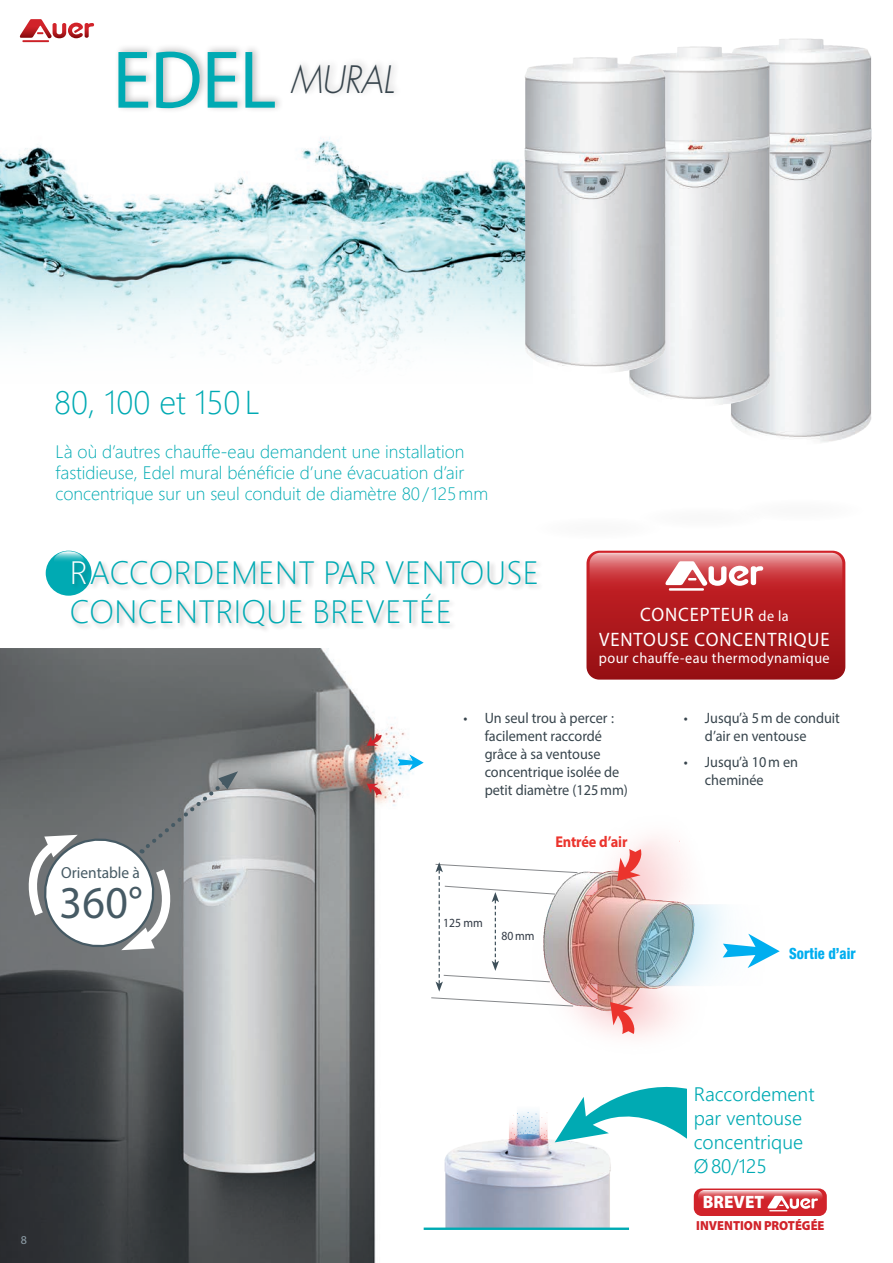
<style>
.page{position:relative;width:893px;height:1263px;background:#fff}
.page>*{position:absolute;margin:0;border:0;box-sizing:border-box;transform-origin:0 0}
.t1{font:82.5px "Myriad Pro";color:#00aab3;scale:.95 1}
.t2{font:45.75px "Myriad Pro";color:#465a64;scale:.96 1}
.t3{font:italic 300 36.75px "Futura";letter-spacing:-.015em;color:#38454d;scale:.95 1}
.t4{font:33px "Webly Sleek UI Light";color:#00aab3}
.t5{font:32.25px/39px "Webly Sleek UI Light";letter-spacing:.015em;color:#00aab3}
.t6{font:19.5px/24px "Webly Sleek UI Semilight";color:#00aab3}
.t7{font:19.5px/25.5px "Myriad Pro";letter-spacing:.05em;color:#fff;text-align:center;scale:.95 1}
.t8{font:18px/21px "Webly Sleek UI Light";color:#00aab3}
.t9{font:900 18px "Myriad Pro";color:#fff;scale:.95 1}
.t10{font:16.05px "Myriad Pro";color:#465a64;scale:.96 1}
.POINT_PUCES{font:700 15.6px "Myriad Pro";letter-spacing:-.01em;color:#eb342d;scale:.92 1}
.t11{font:800 condensed 15.45px "Helvetica Neue";color:#00aeef;scale:.93 1}
.texte{font:15px/18px "Myriad Pro";color:#38454d;scale:.95 1}
.t12{font:15px "Myriad Pro";letter-spacing:.03em;color:#fff;scale:.95 1}
.t13{font:900 13.2px "Myriad Pro";color:#d1232a;scale:.95 1}
.POINT_PUCES-2{font:12.45px "Myriad Pro";color:#303843;scale:.93 1}
.t14{font:12px "Myriad Pro";color:#90a0aa}
.s1{color:#fff}
.s2{font-size:15px}
</style>
<div class="page">
<img style="left:0;top:137px;width:524px;height:226px">
<div style="left:733px;top:499px;width:135px;height:22px;background:#fbfbfb;border-radius:50%"></div>
<img style="left:731px;top:39px;width:141px;height:403px">
<div style="left:634px;top:506px;width:135px;height:23px;background:#fbfbfb;border-radius:50%"></div>
<img style="left:629px;top:46px;width:141px;height:360px">
<div style="left:530px;top:517px;width:135px;height:23px;background:#fbfbfb;border-radius:50%"></div>
<img style="left:524px;top:57px;width:143px;height:317px">
<div style="left:114px;top:43px;width:171px;height:71px;background:#231f20;opacity:.3"></div>
<div style="left:288px;top:57px;width:115px;height:42px;background:#f7f7f7"></div>
<div style="left:45px;top:550px;width:47px;height:46px;background:#00aab3;border-radius:50%"></div>
<svg style="left:54px;top:551px;width:30px;height:20px"></svg>
<div style="left:70px;top:559px;width:474px;height:74px;background:#231f20;opacity:.3"></div>
<img style="left:0;top:648px;width:414px;height:615px">
<svg style="left:5px;top:761px;width:233px;height:210px"></svg>
<svg style="left:367px;top:734px;width:15px;height:12px"></svg>
<svg style="left:367px;top:784px;width:15px;height:12px"></svg>
<svg style="left:398px;top:754px;width:26px;height:17px"></svg>
<img style="left:564px;top:837px;width:185px;height:200px">
<svg style="left:431px;top:862px;width:147px;height:144px"></svg>
<svg style="left:723px;top:934px;width:57px;height:34px"></svg>
<svg style="left:617px;top:849px;width:27px;height:32px"></svg>
<img style="left:444px;top:1111px;width:167px;height:116px">
<hr style="left:424px;top:1227px;width:205px;height:3px;background:#00aab3">
<svg style="left:555px;top:1086px;width:132px;height:66px"></svg>
<div style="left:694px;top:1188px;width:133px;height:28px;background:#d1232a;border-radius:8px"></div>
<svg style="left:698px;top:1190px;width:125px;height:13px"></svg>
<svg style="left:767px;top:1196px;width:51px;height:15px"></svg>
<svg style="left:610px;top:1002px;width:27px;height:32px"></svg>
<svg style="left:586px;top:551px;width:259px;height:129px;background:#b83135"></svg>
<svg style="left:22px;top:40px;width:27px;height:2px"></svg>
<svg style="left:20px;top:19px;width:74px;height:20px"></svg>
<p class="t1" style="left:113px;top:29px;width:174px">EDEL</p>
<p class="t3" style="left:291px;top:56px;width:110px">MURAL</p>
<p class="t4" style="left:54px;top:377px;width:207px">80, 100 et 150L</p>
<p class="t8" style="left:56px;top:440px;width:434px">Là où d’autres chauffe-eau demandent une installation fastidieuse, Edel mural bénéficie d’une évacuation d’air concentrique sur un seul conduit de diamètre 80/125mm</p>
<p class="t5" style="left:70px;top:551px;width:471px"><span class="s1">R</span>ACCORDEMENT PAR VENTOUSE<br>CONCENTRIQUE BREVETÉE</p>
<p class="t7" style="left:599px;top:601px;width:244px">CONCEPTEUR <span class="s2">de la<br></span>VENTOUSE CONCENTRIQUE</p>
<p class="t12" style="left:599px;top:649px;width:245px">pour chauffe-eau thermodynamique</p>
<p class="texte" style="left:485px;top:708px;width:152px;text-indent:-21px">• Un seul trou à percer : facilement raccordé grâce à sa ventouse concentrique isolée de petit diamètre (125mm)</p>
<p class="texte" style="left:705px;top:708px;width:144px;text-indent:-21px">• Jusqu’à 5m de conduit d’air en ventouse</p>
<p class="texte" style="left:705px;top:753px;width:100px;text-indent:-21px">• Jusqu’à 10m en cheminée</p>
<p class="t10" style="left:61px;top:862px;width:84px">Orientable à</p>
<p class="t2" style="left:59px;top:874px;width:88px">360°</p>
<p class="POINT_PUCES" style="left:555px;top:832px;width:80px">Entrée d’air</p>
<p class="POINT_PUCES-2" style="left:443px;top:915px;width:44px">125 mm</p>
<p class="POINT_PUCES-2" style="left:502px;top:928px;width:37px">80mm</p>
<p class="t11" style="left:789px;top:944px;width:73px">Sortie d’air</p>
<p class="t14" style="left:21px;top:1232px;width:8px">8</p>
<p class="t6" style="left:694px;top:1081px;width:122px">Raccordement par ventouse concentrique<br>Ø80/125</p>
<p class="t9" style="left:703px;top:1190px;width:66px">BREVET</p>
<p class="t13" style="left:696px;top:1217px;width:136px">INVENTION PROTÉGÉE</p>
</div>
